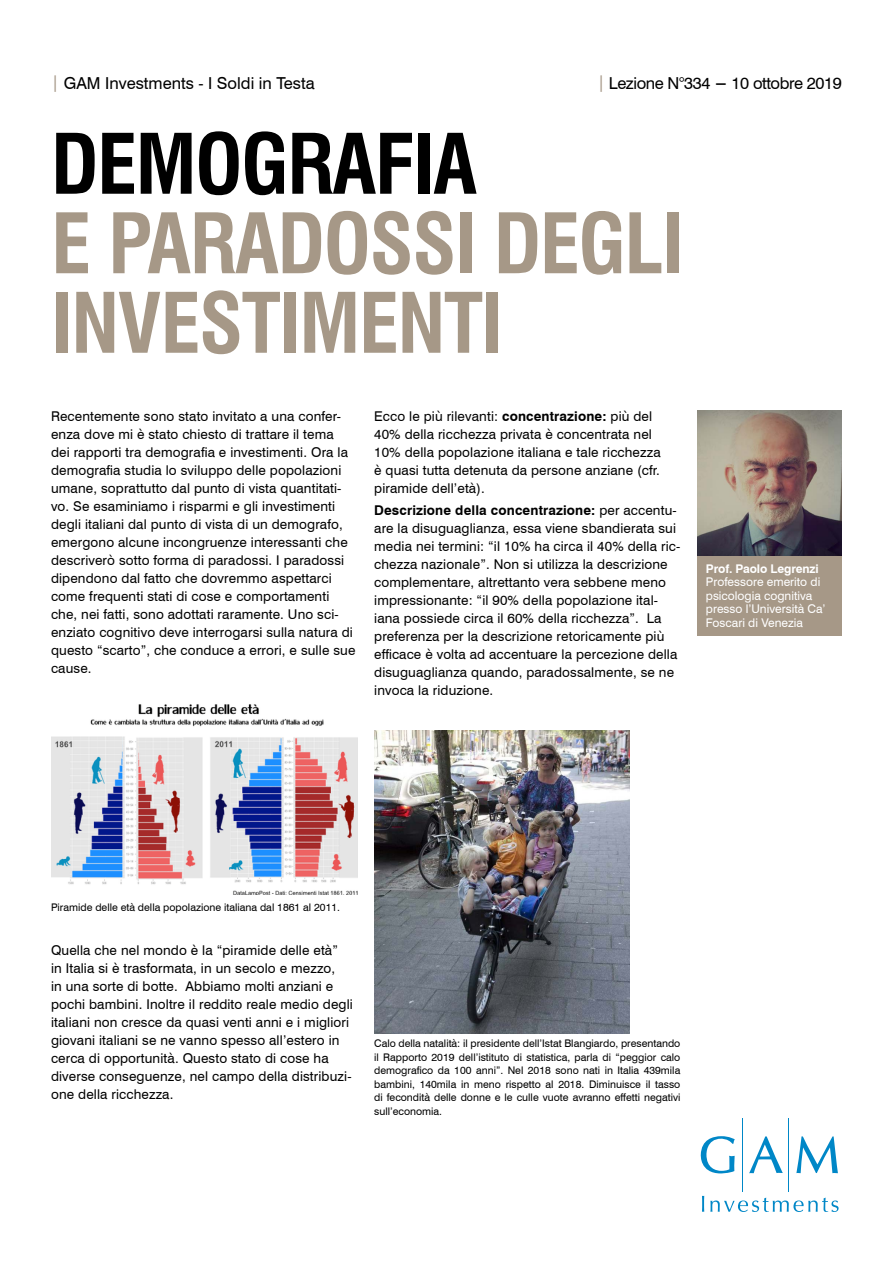
<style>
.page{position:relative;width:893px;height:1263px;background:#fff}
.page>*{position:absolute;margin:0;border:0;box-sizing:border-box;transform-origin:0 0}
.t1{font:700 condensed 81px/79.5px "Swiss 721 BT";letter-spacing:-.02em;color:#a69887}
.t2{font:16.5px "Swiss 721 BT";color:#000}
.t3{font:16.5px "Swiss 721 BT";letter-spacing:-.025em;color:#000}
.DISCLAIMER{font:13.5px/18px "Swiss 721 BT";letter-spacing:.01em;color:#000}
.t4{font:12px/13.5px "Swiss 721 BT";color:#fff}
.DISCLAIMER-2{font:10.5px/13.5px "Swiss 721 BT";color:#000;text-align:justify}
.s1{color:#a69887}
.s2{font-weight:700}
.s3{color:#000}
</style>
<div class="page">
<img style="left:51px;top:704px;width:306px;height:191px">
<div style="left:697px;top:555px;width:145px;height:81px;background:#a69887"></div>
<img style="left:697px;top:410px;width:145px;height:145px">
<hr style="left:742px;top:1118px;width:1px;height:74px;background:#0087c7">
<hr style="left:789px;top:1118px;width:1px;height:74px;background:#0087c7">
<svg style="left:701px;top:1136px;width:34px;height:37px"></svg>
<svg style="left:749px;top:1136px;width:34px;height:37px"></svg>
<svg style="left:796px;top:1136px;width:42px;height:37px"></svg>
<svg style="left:702px;top:1196px;width:2px;height:16px"></svg>
<svg style="left:710px;top:1197px;width:128px;height:15px"></svg>
<img style="left:374px;top:730px;width:255px;height:304px">
<p class="t2" style="left:51px;top:73px;width:265px"><span class="s1">|</span> GAM Investments - I Soldi in Testa</p>
<p class="t3" style="left:597px;top:73px;width:246px"><span class="s1">|</span> Lezione N°334 <span class="s2">−</span> 10 ottobre 2019</p>
<p class="t1" style="left:51px;top:125px;width:634px"><span class="s3">DEMOGRAFIA<br></span>E PARADOSSI DEGLI<br>INVESTIMENTI</p>
<p class="DISCLAIMER" style="left:51px;top:407px;width:306px">Recentemente sono stato invitato a una confer&shy;enza dove mi è stato chiesto di trattare il tema dei rapporti tra demografia e investimenti. Ora la demografia studia lo sviluppo delle popolazioni umane, soprattutto dal punto di vista quantitati&shy;vo. Se esaminiamo i risparmi e gli investimenti degli italiani dal punto di vista di un demografo, emergono alcune incongruenze interessanti che descriverò sotto forma di paradossi. I paradossi dipendono dal fatto che dovremmo aspettarci come frequenti stati di cose e comportamenti che, nei fatti, sono adottati raramente. Uno sci&shy;enziato cognitivo deve interrogarsi sulla natura di questo “scarto”, che conduce a errori, e sulle sue cause.</p>
<p class="DISCLAIMER" style="left:374px;top:407px;width:288px">Ecco le più rilevanti: <span class="s2">concentrazione:</span> più del 40% della ricchezza privata è concentrata nel 10% della popolazione italiana e tale ricchezza è quasi tutta detenuta da persone anziane (cfr. piramide dell’età).</p>
<p class="DISCLAIMER" style="left:374px;top:501px;width:308px"><span class="s2">Descrizione della concentrazione:</span> per accentu&shy;are la disuguaglianza, essa viene sbandierata sui media nei termini: “il 10% ha circa il 40% della ric&shy;chezza nazionale”. Non si utilizza la descrizione complementare, altrettanto vera sebbene meno impressionante: “il 90% della popolazione ital&shy;iana possiede circa il 60% della ricchezza”. La preferenza per la descrizione retoricamente più efficace è volta ad accentuare la percezione della disuguaglianza quando, paradossalmente, se ne invoca la riduzione.</p>
<p class="t4" style="left:706px;top:562px;width:121px"><span class="s2">Prof. Paolo Legrenzi<br></span>Professore emerito di psicologia cognitiva presso l’Università Ca’<br>Foscari di Venezia</p>
<p class="DISCLAIMER-2" style="left:51px;top:900px;width:291px">Piramide delle età della popolazione italiana dal 1861 al 2011.</p>
<p class="DISCLAIMER" style="left:51px;top:941px;width:303px">Quella che nel mondo è la “piramide delle età”<br>in Italia si è trasformata, in un secolo e mezzo,<br>in una sorte di botte. Abbiamo molti anziani e pochi bambini. Inoltre il reddito reale medio degli italiani non cresce da quasi venti anni e i migliori giovani italiani se ne vanno spesso all’estero in cerca di opportunità. Questo stato di cose ha diverse conseguenze, nel campo della distribuzi&shy;one della ricchezza.</p>
<p class="DISCLAIMER-2" style="left:374px;top:1036px;width:308px">Calo della natalità: il presidente dell’Istat Blangiardo, presentando il Rapporto 2019 dell’istituto di statistica, parla di “peggior calo demografico da 100 anni”. Nel 2018 sono nati in Italia 439mila bambini, 140mila in meno rispetto al 2018. Diminuisce il tasso di fecondità delle donne e le culle vuote avranno effetti negativi sull’economia.</p>
</div>
